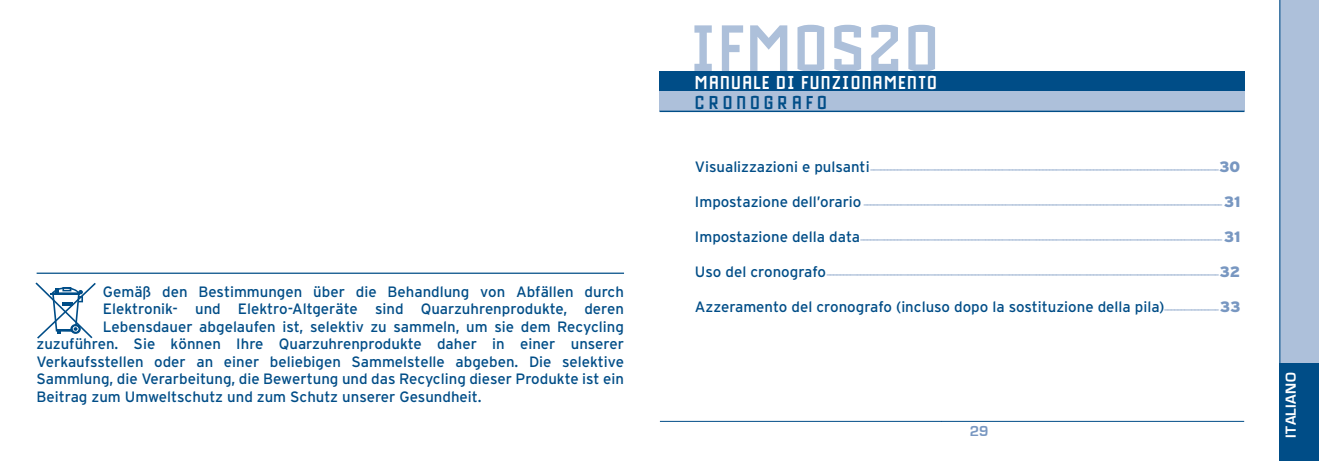
<style>
.page{position:relative;width:1319px;height:461px;background:#fff}
.page>*{position:absolute;margin:0;border:0;box-sizing:border-box;transform-origin:0 0}
.t1{font:700 70px "Drukpa";letter-spacing:.04em;color:#adc0da}
.t2{font:700 20px "Drukpa";letter-spacing:.07em;color:#fff}
.t3{font:700 20px "Drukpa";letter-spacing:.2em;color:#004d87}
.t4{font:15px "Interstate";color:#004d87}
.t5{font:700 15px "Eurostile";letter-spacing:.025em;color:#fff}
.t6{font:700 15px "Eurostile";color:#7897c1}
.t7{font:7.5px "Interstate";color:#7897c1}
.s1{font-size:15px;color:#004d87}
.s2{font-weight:900;font-size:15px}
.s3{font-weight:900;color:#7897c1}
</style>
<div class="page">
<hr style="left:659px;top:421px;width:282px;height:1px;background:#004d87">
<hr style="left:941px;top:421px;width:302px;height:1px;background:#004d87">
<div style="left:1278px;top:0;width:40px;height:461px;background:#adc0da"></div>
<div style="left:1278px;top:363px;width:40px;height:98px;background:#004d87"></div>
<hr style="left:1279px;top:0;width:1px;height:461px;background:#004d87">
<svg style="left:35px;top:282px;width:61px;height:56px"></svg>
<hr style="left:37px;top:272px;width:587px;height:2px;background:#004d87">
<div style="left:659px;top:91px;width:585px;height:20px;background:#adc0da"></div>
<div style="left:659px;top:71px;width:585px;height:20px;background:#004d87"></div>
<hr style="left:659px;top:111px;width:585px;height:1px;background:#004d87">
<h3 class="t4" style="left:103px;top:283px;width:522px">Gemäß den Bestimmungen über die Behandlung von Abfällen durch</h3>
<h3 class="t4" style="left:103px;top:300px;width:522px">Elektronik- und Elektro-Altgeräte sind Quarzuhrenprodukte, deren</h3>
<h3 class="t4" style="left:103px;top:318px;width:522px">Lebensdauer abgelaufen ist, selektiv zu sammeln, um sie dem Recycling</h3>
<h3 class="t4" style="left:37px;top:335px;width:589px">zuzuführen. Sie können Ihre Quarzuhrenprodukte daher in einer unserer</h3>
<h3 class="t4" style="left:37px;top:353px;width:589px">Verkaufsstellen oder an einer beliebigen Sammelstelle abgeben. Die selektive</h3>
<h3 class="t4" style="left:37px;top:370px;width:589px">Sammlung, die Verarbeitung, die Bewertung und das Recycling dieser Produkte ist ein</h3>
<h3 class="t4" style="left:37px;top:388px;width:446px">Beitrag zum Umweltschutz und zum Schutz unserer Gesundheit.</h3>
<h1 class="t1" style="left:690px;top:11px;width:249px">IFM0S20</h1>
<h2 class="t2" style="left:694px;top:72px;width:243px">MANUALE DI FUNZIONAMENTO</h2>
<h2 class="t3" style="left:694px;top:92px;width:133px">CRONOGRAFO</h2>
<p class="t7" style="left:694px;top:162px;width:547px"><span class="s1">Visualizzazioni e pulsanti</span> _______________________________________________________________________________________________________<span class="s2">30</span></p>
<p class="t7" style="left:694px;top:197px;width:546px"><span class="s1">Impostazione dell’orario</span> __________________________________________________________________________________________________________ <span class="s2">31</span></p>
<p class="t7" style="left:694px;top:232px;width:546px"><span class="s1">Impostazione della data</span>___________________________________________________________________________________________________________ <span class="s2">31</span></p>
<p class="t7" style="left:694px;top:267px;width:546px"><span class="s1">Uso del cronografo</span>____________________________________________________________________________________________________________________<span class="s2">32</span></p>
<h3 class="t4" style="left:694px;top:298px;width:546px">Azzeramento del cronografo (incluso dopo la sostituzione della pila)<sup>________________</sup><span class="s3">33</span></h3>
<h3 class="t6" style="left:969px;top:422px;width:20px">29</h3>
<h3 class="t5" style="left:1282px;top:437px;width:67px;rotate:-90deg">ITALIANO</h3>
</div>
